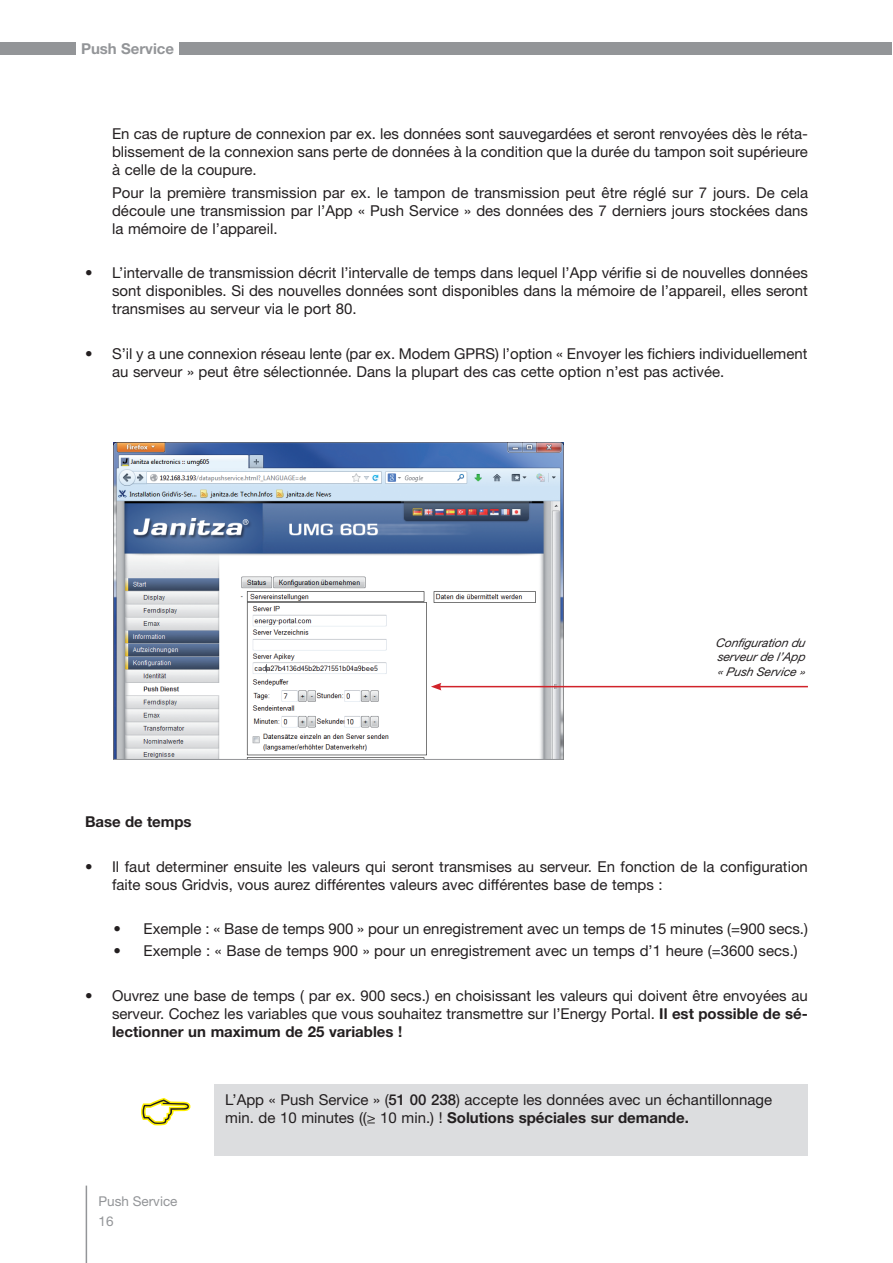
<style>
.page{position:relative;width:893px;height:1263px;background:#fff}
.page>*{position:absolute;margin:0;border:0;box-sizing:border-box;transform-origin:0 0}
.t1{font:15px/18px "Helvetica Neue LT";color:#231f20;text-align:justify}
.t2{font:700 15px "Helvetica Neue LT";color:#939598}
.t3{font:700 15px "Helvetica Neue LT";color:#231f20}
.t4{font:13.5px/19.5px "Helvetica Neue LT";color:#939598}
.t5{font:italic 12px/14.4px "Helvetica Neue LT";color:#231f20}
.s1{font-weight:700}
.s2{font-weight:500}
</style>
<div class="page">
<div style="left:179px;top:43px;width:713px;height:12px;background:#939598"></div>
<div style="left:0;top:43px;width:75px;height:12px;background:#939598"></div>
<hr style="left:86px;top:1185px;width:1px;height:78px;background:#939598">
<img style="left:113px;top:443px;width:450px;height:316px">
<hr style="left:114px;top:759px;width:449px;height:1px;background:#939598">
<hr style="left:439px;top:686px;width:369px;height:1px;background:#d1232a">
<svg style="left:431px;top:683px;width:10px;height:7px"></svg>
<div style="left:214px;top:1084px;width:594px;height:72px;background:#dcdddf"></div>
<svg style="left:141px;top:1098px;width:50px;height:28px"></svg>
<p class="t2" style="left:81px;top:40px;width:95px">Push Service</p>
<p class="t1" style="left:112px;top:125px;width:697px">En cas de rupture de connexion par ex. les données sont sauvegardées et seront renvoyées dès le réta&shy;blissement de la connexion sans perte de données à la condition que la durée du tampon soit supérieure à celle de la coupure.</p>
<p class="t1" style="left:112px;top:183px;width:698px">Pour la première transmission par ex. le tampon de transmission peut être réglé sur 7 jours. De cela découle une transmission par l’App « Push Service » des données des 7 derniers jours stockées dans la mémoire de l’appareil.</p>
<p class="t1" style="left:112px;top:264px;width:697px;text-indent:-27px">• L’intervalle de transmission décrit l’intervalle de temps dans lequel l’App vérifie si de nouvelles données sont disponibles. Si des nouvelles données sont disponibles dans la mémoire de l’appareil, elles seront transmises au serveur via le port 80.</p>
<p class="t1" style="left:112px;top:344px;width:697px;text-indent:-27px">• S’il y a une connexion réseau lente (par ex. Modem GPRS) l’option « Envoyer les fichiers individuellement au serveur » peut être sélectionnée. Dans la plupart des cas cette option n’est pas activée.</p>
<p class="t5" style="left:716px;top:635px;width:93px">Configuration du serveur de l’App « Push Service »</p>
<p class="t3" style="left:85px;top:812px;width:108px">Base de temps</p>
<p class="t1" style="left:112px;top:857px;width:697px;text-indent:-27px">• Il faut determiner ensuite les valeurs qui seront transmises au serveur. En fonction de la configuration faite sous Gridvis, vous aurez différentes valeurs avec différentes base de temps :</p>
<p class="t1" style="left:114px;top:920px;width:696px">• Exemple : « Base de temps 900 » pour un enregistrement avec un temps de 15 minutes (=900 secs.)</p>
<p class="t1" style="left:114px;top:942px;width:686px">• Exemple : « Base de temps 900 » pour un enregistrement avec un temps d’1 heure (=3600 secs.)</p>
<p class="t1" style="left:112px;top:986px;width:697px;text-indent:-27px">• Ouvrez une base de temps ( par ex. 900 secs.) en choisissant les valeurs qui doivent être envoyées au serveur. Cochez les variables que vous souhaitez transmettre sur l’Energy Portal. <span class="s1">Il est possible de sé&shy;lectionner un maximum de 25 variables !</span></p>
<p class="t4" style="left:99px;top:1192px;width:81px">Push Service<br>16</p>
<p class="t1" style="left:225px;top:1090px;width:548px">L’App « Push Service » (<span class="s2">51 00 238</span>) accepte les données avec un échantillonnage min. de 10 minutes ((≥ 10 min.) ! <span class="s1">Solutions spéciales sur demande.</span></p>
</div>
